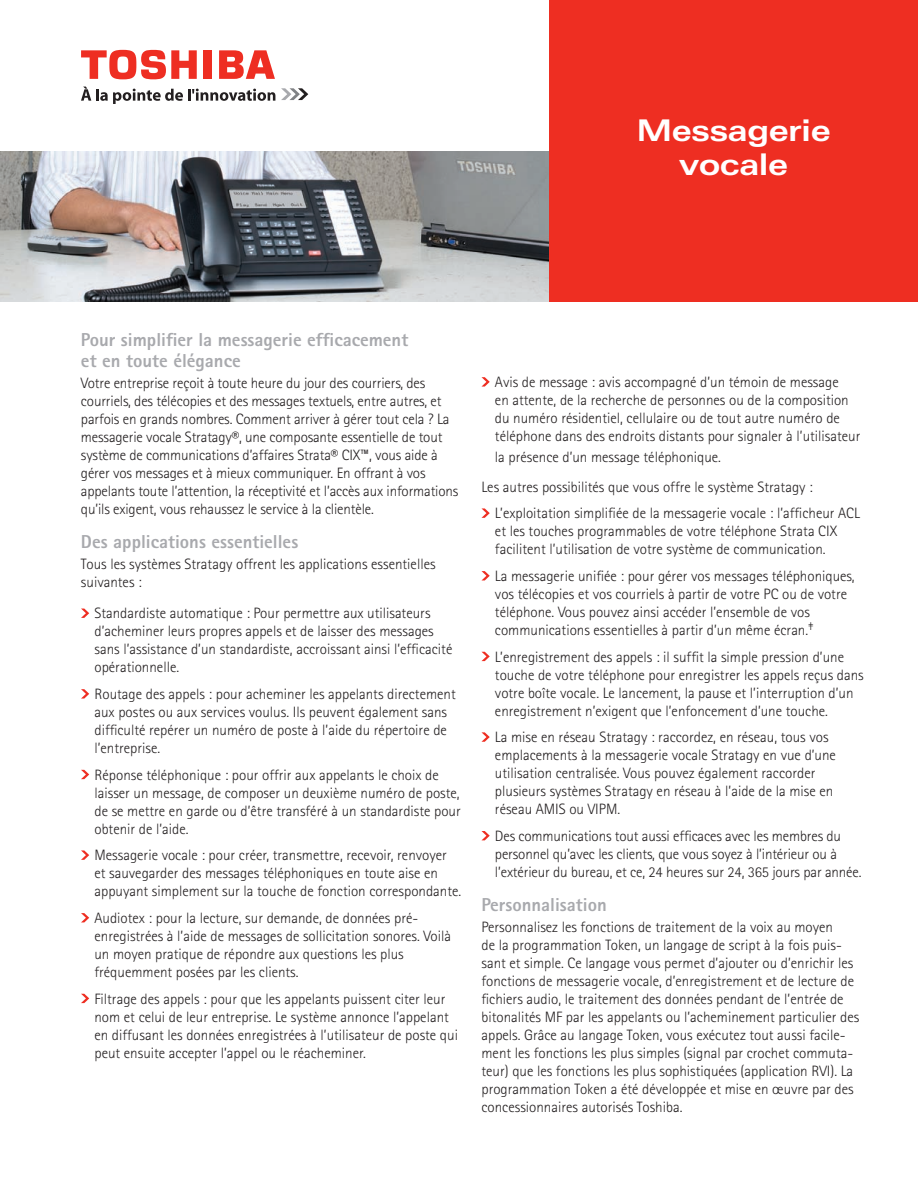
<style>
.page{position:relative;width:918px;height:1188px;background:#fff}
.page>*{position:absolute;margin:0;border:0;box-sizing:border-box;transform-origin:0 0}
.t1{font:700 expanded 30px/34.5px "Zurich BT";letter-spacing:-.02em;color:#fff;text-align:center}
.t2{font:800 18.75px/21px "Rotis Sans Serif";color:#a8a9ad}
.t3{font:300 15px/18px "Rotis Sans Serif";color:#231f20}
</style>
<div class="page">
<img style="left:0;top:152px;width:549px;height:149px">
<div style="left:549px;top:0;width:369px;height:301px;background:#ee2e22"></div>
<div style="left:204px;top:50px;width:8px;height:29px;background:#ee2e22"></div>
<svg style="left:219px;top:50px;width:56px;height:29px"></svg>
<svg style="left:81px;top:50px;width:116px;height:30px"></svg>
<svg style="left:81px;top:87px;width:194px;height:17px"></svg>
<svg style="left:281px;top:88px;width:27px;height:12px"></svg>
<svg style="left:81px;top:609px;width:8px;height:9px"></svg>
<svg style="left:81px;top:689px;width:8px;height:10px"></svg>
<svg style="left:81px;top:770px;width:8px;height:9px"></svg>
<svg style="left:81px;top:850px;width:8px;height:10px"></svg>
<svg style="left:81px;top:913px;width:8px;height:9px"></svg>
<svg style="left:81px;top:994px;width:8px;height:9px"></svg>
<svg style="left:481px;top:377px;width:9px;height:10px"></svg>
<svg style="left:481px;top:508px;width:9px;height:10px"></svg>
<svg style="left:481px;top:571px;width:9px;height:9px"></svg>
<svg style="left:481px;top:652px;width:9px;height:9px"></svg>
<svg style="left:481px;top:732px;width:9px;height:10px"></svg>
<svg style="left:481px;top:831px;width:9px;height:9px"></svg>
<h1 class="t1" style="left:636px;top:113px;width:196px">Messagerie vocale</h1>
<p class="t2" style="left:81px;top:329px;width:329px">Pour simplifier la messagerie efficacement et en toute élégance</p>
<p class="t3" style="left:81px;top:374px;width:379px">Votre entreprise reçoit à toute heure du jour des courriers, des courriels, des télécopies et des messages textuels, entre autres, et parfois en grands nombres. Comment arriver à gérer tout cela ? La messagerie vocale Stratagy®, une composante essentielle de tout système de communications d’affaires Strata® CIX™, vous aide à gérer vos messages et à mieux communiquer. En offrant à vos appelants toute l’attention, la réceptivité et l’accès aux informations qu’ils exigent, vous rehaussez le service à la clientèle.</p>
<p class="t2" style="left:81px;top:531px;width:219px">Des applications essentielles</p>
<p class="t3" style="left:81px;top:555px;width:356px">Tous les systèmes Stratagy offrent les applications essentielles suivantes :</p>
<p class="t3" style="left:94px;top:604px;width:359px">Standardiste automatique : Pour permettre aux utilisateurs d’acheminer leurs propres appels et de laisser des messages sans l’assistance d’un standardiste, accroissant ainsi l’efficacité opérationnelle.</p>
<p class="t3" style="left:94px;top:685px;width:363px">Routage des appels : pour acheminer les appelants directement aux postes ou aux services voulus. Ils peuvent également sans difficulté repérer un numéro de poste à l’aide du répertoire de l’entreprise.</p>
<p class="t3" style="left:94px;top:766px;width:368px">Réponse téléphonique : pour offrir aux appelants le choix de laisser un message, de composer un deuxième numéro de poste, de se mettre en garde ou d’être transféré à un standardiste pour obtenir de l’aide.</p>
<p class="t3" style="left:94px;top:846px;width:368px">Messagerie vocale : pour créer, transmettre, recevoir, renvoyer et sauvegarder des messages téléphoniques en toute aise en appuyant simplement sur la touche de fonction correspondante.</p>
<p class="t3" style="left:94px;top:909px;width:358px">Audiotex : pour la lecture, sur demande, de données pré&shy;enregistrées à l’aide de messages de sollicitation sonores. Voilà un moyen pratique de répondre aux questions les plus fréquemment posées par les clients.</p>
<p class="t3" style="left:94px;top:990px;width:365px">Filtrage des appels : pour que les appelants puissent citer leur nom et celui de leur entreprise. Le système annonce l’appelant en diffusant les données enregistrées à l’utilisateur de poste qui peut ensuite accepter l’appel ou le réacheminer.</p>
<p class="t3" style="left:495px;top:373px;width:367px">Avis de message : avis accompagné d’un témoin de message<br>en attente, de la recherche de personnes ou de la composition du numéro résidentiel, cellulaire ou de tout autre numéro de téléphone dans des endroits distants pour signaler à l’utilisateur</p>
<p class="t3" style="left:481px;top:442px;width:333px;line-height:29.7px;text-indent:14px">la présence d’un message téléphonique.<br>Les autres possibilités que vous offre le système Stratagy :</p>
<p class="t3" style="left:495px;top:504px;width:366px">L’exploitation simplifiée de la messagerie vocale : l’afficheur ACL et les touches programmables de votre téléphone Strata CIX facilitent l’utilisation de votre système de communication.</p>
<p class="t3" style="left:495px;top:567px;width:361px">La messagerie unifiée : pour gérer vos messages téléphoniques, vos télécopies et vos courriels à partir de votre PC ou de votre téléphone. Vous pouvez ainsi accéder l’ensemble de vos communications essentielles à partir d’un même écran.<sup>‡</sup></p>
<p class="t3" style="left:495px;top:648px;width:370px">L’enregistrement des appels : il suffit la simple pression d’une touche de votre téléphone pour enregistrer les appels reçus dans votre boîte vocale. Le lancement, la pause et l’interruption d’un enregistrement n’exigent que l’enfoncement d’une touche.</p>
<p class="t3" style="left:495px;top:728px;width:343px">La mise en réseau Stratagy : raccordez, en réseau, tous vos emplacements à la messagerie vocale Stratagy en vue d’une utilisation centralisée. Vous pouvez également raccorder plusieurs systèmes Stratagy en réseau à l’aide de la mise en réseau AMIS ou VIPM.</p>
<p class="t3" style="left:495px;top:827px;width:368px">Des communications tout aussi efficaces avec les membres du personnel qu’avec les clients, que vous soyez à l’intérieur ou à l’extérieur du bureau, et ce, 24 heures sur 24, 365 jours par année.</p>
<p class="t2" style="left:481px;top:894px;width:127px">Personnalisation</p>
<p class="t3" style="left:481px;top:918px;width:379px">Personnalisez les fonctions de traitement de la voix au moyen<br>de la programmation Token, un langage de script à la fois puis&shy;sant et simple. Ce langage vous permet d’ajouter ou d’enrichir les fonctions de messagerie vocale, d’enregistrement et de lecture de fichiers audio, le traitement des données pendant de l’entrée de bitonalités MF par les appelants ou l’acheminement particulier des appels. Grâce au langage Token, vous exécutez tout aussi facile&shy;ment les fonctions les plus simples (signal par crochet commuta&shy;teur) que les fonctions les plus sophistiquées (application RVI). La programmation Token a été développée et mise en œuvre par des concessionnaires autorisés Toshiba.</p>
</div>
